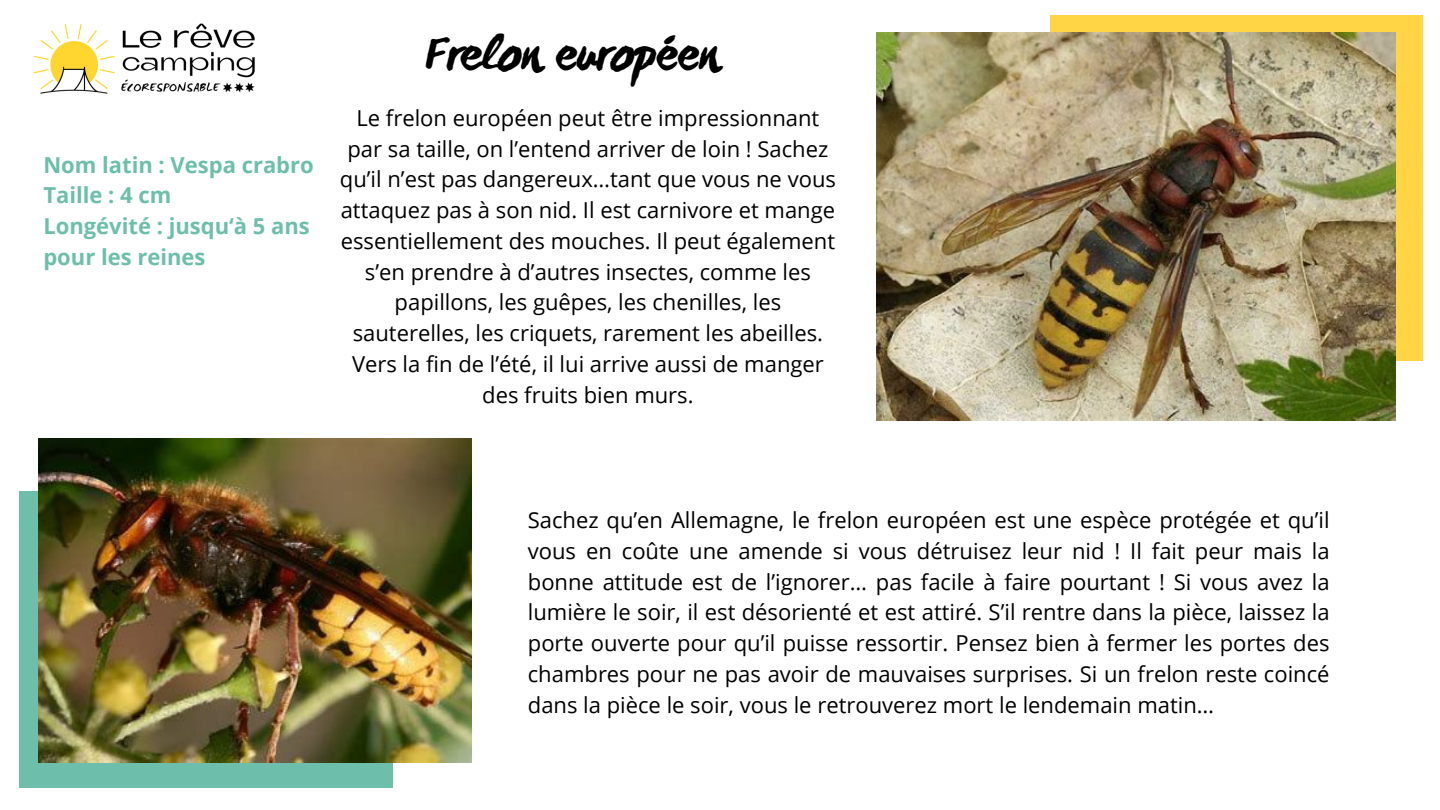
<style>
.page{position:relative;width:1440px;height:810px;background:#fff}
.page>*{position:absolute;margin:0;border:0;box-sizing:border-box;transform-origin:0 0}
.t1{font:700 50px "WC Mano Negra Bta";color:#000}
.t2{font:22px/30.8px "Open Sans";color:#000;text-align:center}
.t3{font:700 22px/30.8px "Open Sans";color:#6dbfac}
</style>
<div class="page">
<div style="left:1050px;top:15px;width:373px;height:346px;background:#ffd545"></div>
<div style="left:19px;top:491px;width:374px;height:296px;background:#6dbfac"></div>
<img style="left:876px;top:32px;width:519px;height:389px">
<img style="left:38px;top:439px;width:433px;height:324px">
<img style="left:33px;top:23px;width:222px;height:71px">
<p class="t3" style="left:43px;top:149px;width:272px">Nom latin : Vespa crabro<br>Taille : 4 cm<br>Longévité : jusqu‘à 5 ans pour les reines</p>
<h1 class="t1" style="left:426px;top:21px;width:295px">Frelon européen</h1>
<p class="t2" style="left:340px;top:102px;width:498px">Le frelon européen peut être impressionnant par sa taille, on l’entend arriver de loin ! Sachez qu’il n’est pas dangereux…tant que vous ne vous attaquez pas à son nid. Il est carnivore et mange essentiellement des mouches. Il peut également s’en prendre à d’autres insectes, comme les papillons, les guêpes, les chenilles, les sauterelles, les criquets, rarement les abeilles.<br>Vers la fin de l’été, il lui arrive aussi de manger des fruits bien murs.</p>
<p class="t2" style="left:528px;top:504px;width:803px;text-align:justify">Sachez qu’en Allemagne, le frelon européen est une espèce protégée et qu’il vous en coûte une amende si vous détruisez leur nid ! Il fait peur mais la bonne attitude est de l’ignorer… pas facile à faire pourtant ! Si vous avez la lumière le soir, il est désorienté et est attiré. S’il rentre dans la pièce, laissez la porte ouverte pour qu’il puisse ressortir. Pensez bien à fermer les portes des chambres pour ne pas avoir de mauvaises surprises. Si un frelon reste coincé dans la pièce le soir, vous le retrouverez mort le lendemain matin…</p>
</div>
